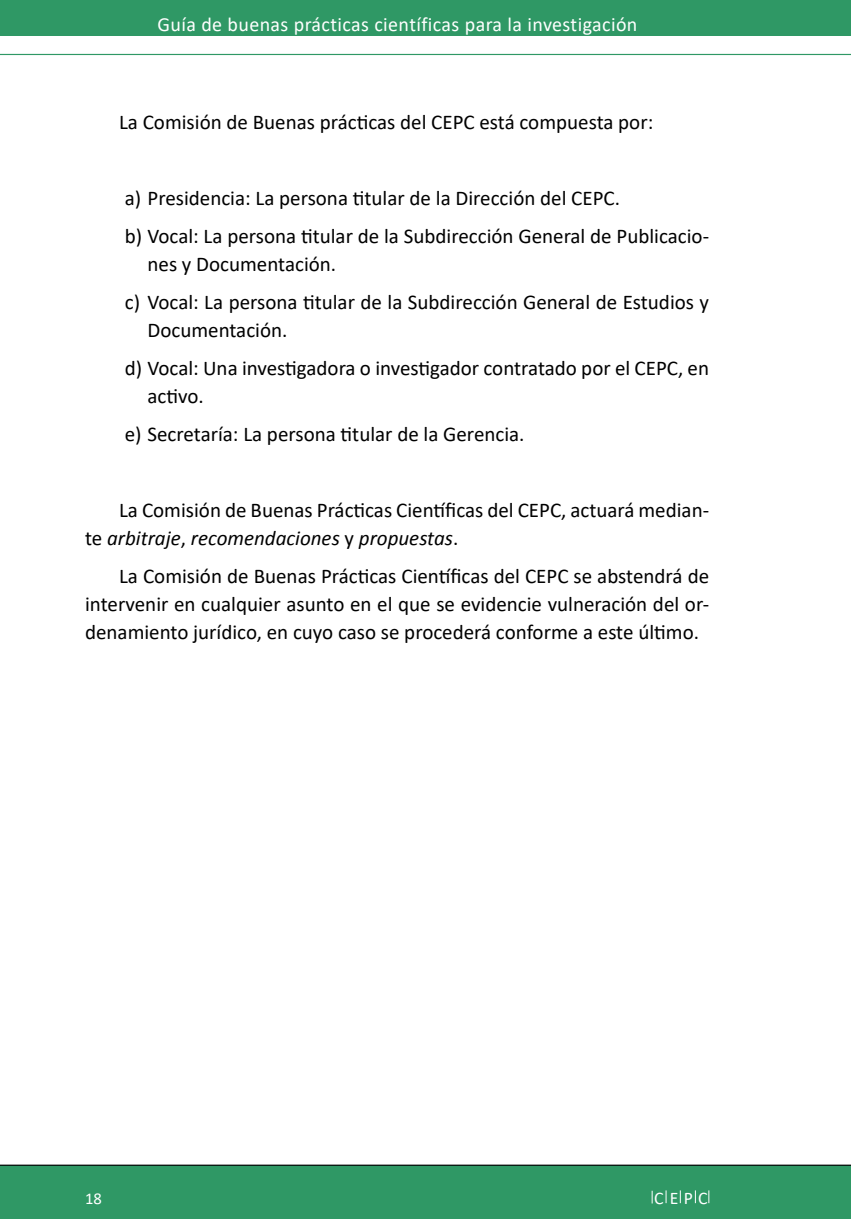
<style>
.page{position:relative;width:851px;height:1219px;background:#fff}
.page>*{position:absolute;margin:0;border:0;box-sizing:border-box;transform-origin:0 0}
.List_Paragraph{font:21px/28px "Calibri";color:#000}
.t1{font:20px "Calibri";letter-spacing:.02em;color:#fff}
.t2{font:17.8px "Calibri";color:#fff}
.t3{font:16.6px "Calibri";color:#fff}
.s1{font-style:italic}
</style>
<div class="page">
<div style="left:0;top:1165px;width:850px;height:54px;background:#2f9865"></div>
<svg style="left:665px;top:1190px;width:1px;height:13px"></svg>
<svg style="left:651px;top:1191px;width:1px;height:12px"></svg>
<svg style="left:708px;top:1190px;width:1px;height:13px"></svg>
<svg style="left:679px;top:1190px;width:1px;height:13px"></svg>
<svg style="left:695px;top:1190px;width:1px;height:13px"></svg>
<hr style="left:0;top:54px;width:850px;height:1px;background:#2f9865">
<div style="left:0;top:0;width:850px;height:35px;background:#2f9865"></div>
<p class="t1" style="left:157px;top:10px;width:481px">Guía de buenas prácticas científicas para la investigación</p>
<p class="List_Paragraph" style="left:119px;top:108px;width:535px">La Comisión de Buenas prácticas del CEPC está compuesta por:</p>
<p class="List_Paragraph" style="left:125px;top:184px;width:496px">a) Presidencia: La persona titular de la Dirección del CEPC.</p>
<p class="List_Paragraph" style="left:147px;top:222px;width:563px;text-indent:-23px">b) Vocal: La persona titular de la Subdirección General de Publicacio&shy;nes y Documentación.</p>
<p class="List_Paragraph" style="left:147px;top:288px;width:563px;text-indent:-23px">c) Vocal: La persona titular de la Subdirección General de Estudios y<br>Documentación.</p>
<p class="List_Paragraph" style="left:147px;top:354px;width:563px;text-indent:-23px">d) Vocal: Una investigadora o investigador contratado por el CEPC, en activo.</p>
<p class="List_Paragraph" style="left:125px;top:420px;width:401px">e) Secretaría: La persona titular de la Gerencia.</p>
<p class="List_Paragraph" style="left:85px;top:496px;width:625px;text-indent:34px">La Comisión de Buenas Prácticas Científicas del CEPC, actuará median&shy;te <span class="s1">arbitraje</span>, <span class="s1">recomendaciones</span> y <span class="s1">propuestas</span>.</p>
<p class="List_Paragraph" style="left:85px;top:562px;width:625px;text-align:justify;text-indent:34px">La Comisión de Buenas Prácticas Científicas del CEPC se abstendrá de intervenir en cualquier asunto en el que se evidencie vulneración del or&shy;denamiento jurídico, en cuyo caso se procederá conforme a este último.</p>
<p class="t3" style="left:85px;top:1186px;width:18px">18</p>
<p class="t2" style="left:654px;top:1185px;width:55px">CE PC</p>
</div>
